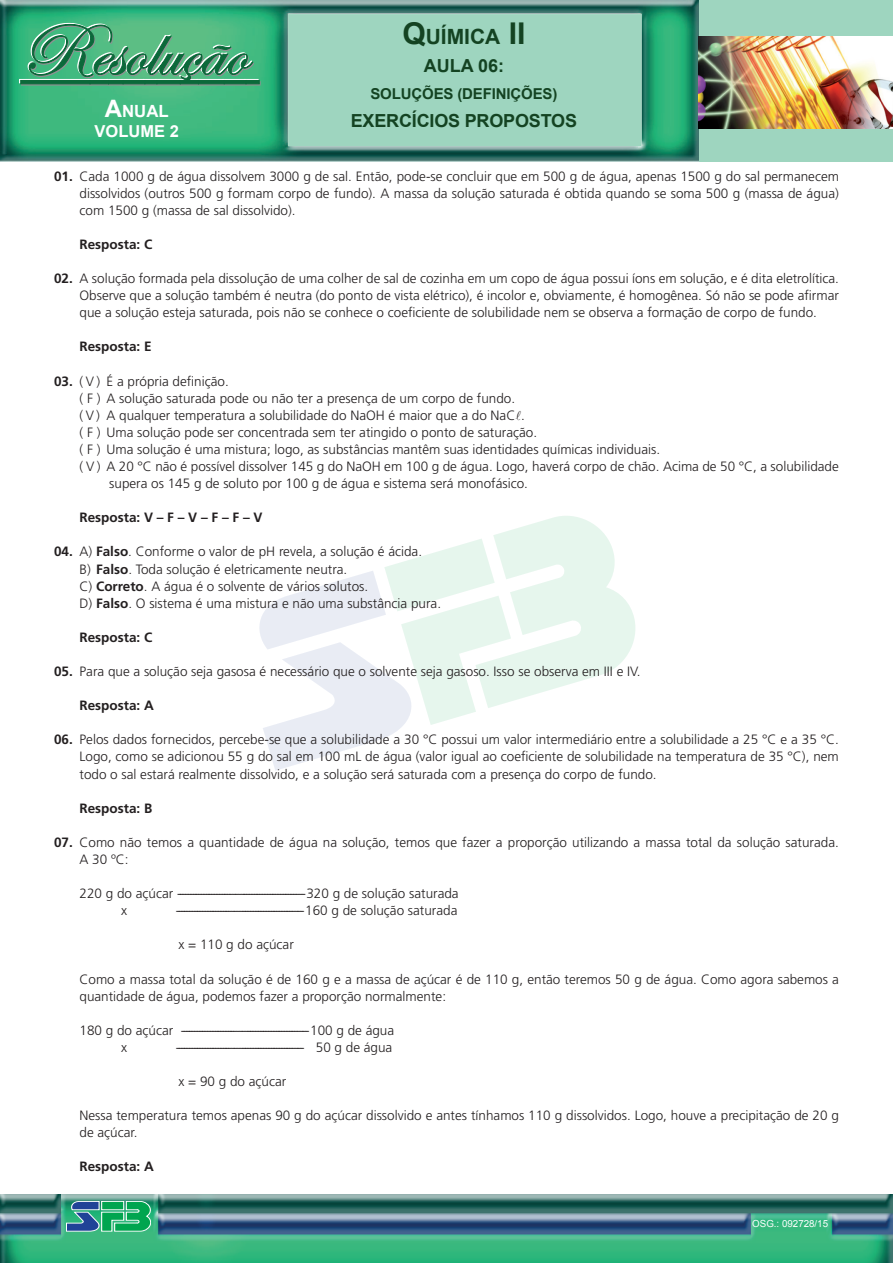
<style>
.page{position:relative;width:893px;height:1263px;background:#fff}
.page>*{position:absolute;margin:0;border:0;box-sizing:border-box;transform-origin:0 0}
.t1{font:700 21px "Arial";color:#144322}
.t2{font:700 18px "Arial";letter-spacing:-.01em;color:#144322}
.t3{font:700 16.8px "Arial";color:#fff}
.t4{font:700 16.5px "Arial";color:#fff}
.t5{font:700 15px "Arial";letter-spacing:-.01em;color:#144322}
.Exercício_chamada{font:300 13.5px/17.1px "Frutiger";color:#231f20;text-align:justify}
.Exercício_resposta{font:300 13.5px "Frutiger";color:#231f20}
.Exercício_Resposta{font:300 13.5px/17.1px "Frutiger";color:#231f20}
.Exercício_chamada-2{font:700 13.5px "Frutiger";color:#231f20}
.t6{font:9.75px "Arial";color:#fff}
.s1{font-size:24px}
.s2{font-style:inherit}
.s3{font-size:30px}
.s4{font-weight:700}
.s5{font-family:"MT Extra";font-weight:400}
</style>
<div class="page">
<div style="left:0;top:0;width:893px;height:162px;background:#9ed5bf"></div>
<img style="left:0;top:0;width:698px;height:162px">
<img style="left:698px;top:37px;width:195px;height:91px">
<div style="left:19px;top:79px;width:70px;height:4px;border:1px solid #fff"></div>
<svg style="left:20px;top:23px;width:240px;height:62px;background:#52aa7d"></svg>
<div style="left:224px;top:80px;width:22px;height:4px;border:1px solid #0b693a"></div>
<div style="left:246px;top:80px;width:14px;height:4px;border:1px solid #0b693a"></div>
<img style="left:0;top:1195px;width:893px;height:68px">
<svg style="left:66px;top:1201px;width:85px;height:30px;background:#39a184"></svg>
<svg style="left:259px;top:516px;width:376px;height:255px"></svg>
<p class="t3" style="left:105px;top:100px;width:64px"><span class="s1">A</span>NUAL</p>
<p class="t4" style="left:95px;top:120px;width:86px">VOLUME <span class="s2">2</span></p>
<h1 class="t1" style="left:402px;top:23px;width:114px"><span class="s3">Q</span>UÍMICA <span class="s3">II</span></h1>
<h2 class="t2" style="left:424px;top:53px;width:82px">AU LA 06:</h2>
<p class="t5" style="left:370px;top:84px;width:189px">SOLUÇÕES (DEFINIÇÕES)</p>
<h2 class="t2" style="left:351px;top:108px;width:58px">EXERCÍCI</h2>
<h2 class="t2" style="left:434px;top:108px;width:144px">OS PROPOSTOS</h2>
<p class="Exercício_chamada" style="left:80px;top:167px;width:761px;text-indent:-26px"><span class="s4">01.</span> Cada 1000 g de água dissolvem 3000 g de sal. Então, pode-se concluir que em 500 g de água, apenas 1500 g do sal permanecem dissolvidos (outros 500 g formam corpo de fundo). A massa da solução saturada é obtida quando se soma 500 g (massa de água) com 1500 g (massa de sal dissolvido).</p>
<p class="Exercício_chamada-2" style="left:80px;top:236px;width:74px">Resposta: C</p>
<p class="Exercício_chamada" style="left:80px;top:270px;width:761px;text-indent:-26px"><span class="s4">02.</span> A solução formada pela dissolução de uma colher de sal de cozinha em um copo de água possui íons em solução, e é dita eletrolítica.<br>Observe que a solução também é neutra (do ponto de vista elétrico), é incolor e, obviamente, é homogênea. Só não se pode afirmar que a solução esteja saturada, pois não se conhece o coeficiente de solubilidade nem se observa a formação de corpo de fundo.</p>
<p class="Exercício_chamada-2" style="left:80px;top:339px;width:74px">Resposta: E</p>
<p class="Exercício_chamada" style="left:54px;top:372px;width:176px"><span class="s4">03.</span> ( V ) É a própria definição.</p>
<p class="Exercício_Resposta" style="left:80px;top:389px;width:437px">( F ) A solução saturada pode ou não ter a presença de um corpo de fundo.</p>
<p class="Exercício_Resposta" style="left:80px;top:407px;width:447px">( V ) A qualquer temperatura a solubilidade do NaOH é maior que a do NaC<span class="s5">l</span>.</p>
<p class="Exercício_Resposta" style="left:80px;top:424px;width:459px">( F ) Uma solução pode ser concentrada sem ter atingido o ponto de saturação.</p>
<p class="Exercício_Resposta" style="left:80px;top:441px;width:582px">( F ) Uma solução é uma mistura; logo, as substâncias mantêm suas identidades químicas individuais.</p>
<p class="Exercício_Resposta" style="left:109px;top:458px;width:731px;text-indent:-30px">( V ) A 20 °C não é possível dissolver 145 g do NaOH em 100 g de água. Logo, haverá corpo de chão. Acima de 50 °C, a solubilidade supera os 145 g de soluto por 100 g de água e sistema será monofásico.</p>
<p class="Exercício_chamada-2" style="left:80px;top:510px;width:185px">Resposta: V – F – V – F – F – V</p>
<p class="Exercício_chamada" style="left:54px;top:543px;width:370px"><span class="s4">04.</span> A) <span class="s4">Falso</span>. Conforme o valor de pH revela, a solução é ácida.</p>
<p class="Exercício_resposta" style="left:80px;top:561px;width:269px">B) <span class="s4">Falso</span>. Toda solução é eletricamente neutra.</p>
<p class="Exercício_resposta" style="left:80px;top:578px;width:290px">C) <span class="s4">Correto</span>. A água é o solvente de vários solutos.</p>
<p class="Exercício_resposta" style="left:80px;top:595px;width:363px">D) <span class="s4">Falso</span>. O sistema é uma mistura e não uma substância pura.</p>
<p class="Exercício_chamada-2" style="left:80px;top:629px;width:74px">Resposta: C</p>
<p class="Exercício_chamada" style="left:54px;top:663px;width:588px"><span class="s4">05.</span> Para que a solução seja gasosa é necessário que o solvente seja gasoso. Isso se observa em III e IV.</p>
<p class="Exercício_chamada-2" style="left:80px;top:697px;width:76px">Resposta: A</p>
<p class="Exercício_chamada" style="left:80px;top:731px;width:761px;text-indent:-26px"><span class="s4">06.</span> Pelos dados fornecidos, percebe-se que a solubilidade a 30 °C possui um valor intermediário entre a solubilidade a 25 °C e a 35 °C.<br>Logo, como se adicionou 55 g do sal em 100 mL de água (valor igual ao coeficiente de solubilidade na temperatura de 35 °C), nem todo o sal estará realmente dissolvido, e a solução será saturada com a presença do corpo de fundo.</p>
<p class="Exercício_chamada-2" style="left:80px;top:800px;width:74px">Resposta: B</p>
<p class="Exercício_chamada" style="left:80px;top:833px;width:761px;text-indent:-26px"><span class="s4">07.</span> Como não temos a quantidade de água na solução, temos que fazer a proporção utilizando a massa total da solução saturada.<br>A 30 ºC:</p>
<p class="Exercício_resposta" style="left:80px;top:886px;width:381px">220 g do açúcar ------------------------------------------------320 g de solução saturada</p>
<p class="Exercício_resposta" style="left:121px;top:903px;width:7px">x</p>
<p class="Exercício_resposta" style="left:176px;top:903px;width:283px">------------------------------------------------160 g de solução saturada</p>
<p class="Exercício_resposta" style="left:178px;top:937px;width:117px">x = 110 g do açúcar</p>
<p class="Exercício_chamada" style="left:80px;top:970px;width:761px">Como a massa total da solução é de 160 g e a massa de açúcar é de 110 g, então teremos 50 g de água. Como agora sabemos a quantidade de água, podemos fazer a proporção normalmente:</p>
<p class="Exercício_resposta" style="left:80px;top:1022px;width:316px">180 g do açúcar ------------------------------------------------100 g de água</p>
<p class="Exercício_resposta" style="left:121px;top:1039px;width:7px">x</p>
<p class="Exercício_resposta" style="left:176px;top:1039px;width:218px">------------------------------------------------ 50 g de água</p>
<p class="Exercício_resposta" style="left:178px;top:1074px;width:109px">x = 90 g do açúcar</p>
<p class="Exercício_chamada" style="left:80px;top:1107px;width:761px">Nessa temperatura temos apenas 90 g do açúcar dissolvido e antes tínhamos 110 g dissolvidos. Logo, houve a precipitação de 20 g de açúcar.</p>
<p class="Exercício_chamada-2" style="left:80px;top:1159px;width:76px">Resposta: A</p>
<p class="t6" style="left:752px;top:1217px;width:77px">OSG.: 092728/15</p>
</div>
